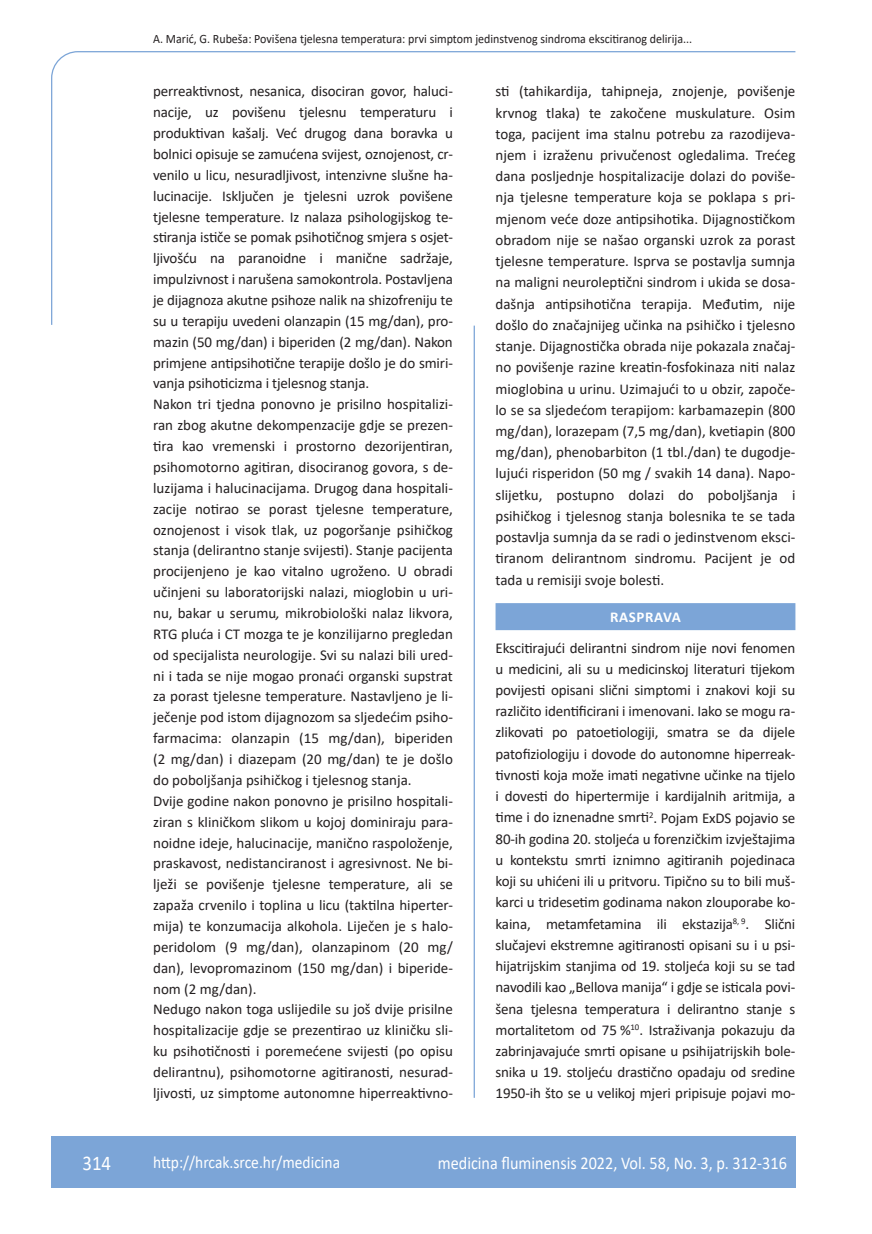
<style>
.page{position:relative;width:872px;height:1234px;background:#fff}
.page>*{position:absolute;margin:0;border:0;box-sizing:border-box;transform-origin:0 0}
.t1{font:21px "Calibri";color:#fff;scale:.9 1}
.t2{font:18px "Calibri";color:#fff;scale:.9 1}
.t3{font:17.25px "Calibri";color:#fff;scale:.9 1}
.t4{font:15px/20.9px "Calibri";color:#231f20;text-align:justify}
.t5{font:700 15px "Calibri";letter-spacing:.04em;color:#fff}
.t6{font:12.75px "Calibri";color:#231f20;scale:.94 1}
.s1{font-style:italic}
</style>
<div class="page">
<svg style="left:51px;top:51px;width:745px;height:274px"></svg>
<hr style="left:473px;top:325px;width:2px;height:772px;background:#7ca5d7">
<div style="left:51px;top:1135px;width:744px;height:51px;background:#7ca5d7"></div>
<div style="left:495px;top:603px;width:300px;height:27px;background:#7ca5d7"></div>
<p class="t6" style="left:153px;top:29px;width:575px">A. Marić, G. Rubeša: Povišena tjelesna temperatura: prvi simptom jedinstvenog sindroma ekscitiranog delirija...</p>
<p class="t4" style="left:153px;top:81px;width:301px;text-align:left">perreaktivnost, nesanica, disociran govor, haluci&shy;nacije, uz povišenu tjelesnu temperaturu i produktivan kašalj. Već drugog dana boravka u bolnici opisuje se zamućena svijest, oznojenost, cr&shy;venilo u licu, nesuradljivost, intenzivne slušne ha&shy;lucinacije. Isključen je tjelesni uzrok povišene tjelesne temperature. Iz nalaza psihologijskog te&shy;stiranja ističe se pomak psihotičnog smjera s osjet&shy;ljivošću na paranoidne i manične sadržaje, impulzivnost i narušena samokontrola. Postavljena je dijagnoza akutne psihoze nalik na shizofreniju te su u terapiju uvedeni olanzapin (15 mg/dan), pro&shy;mazin (50 mg/dan) i biperiden (2 mg/dan). Nakon primjene antipsihotične terapije došlo je do smiri&shy;vanja psihoticizma i tjelesnog stanja.<br>Nakon tri tjedna ponovno je prisilno hospitalizi&shy;ran zbog akutne dekompenzacije gdje se prezen&shy;tira kao vremenski i prostorno dezorijentiran, psihomotorno agitiran, disociranog govora, s de&shy;luzijama i halucinacijama. Drugog dana hospitali&shy;zacije notirao se porast tjelesne temperature, oznojenost i visok tlak, uz pogoršanje psihičkog stanja (delirantno stanje svijesti). Stanje pacijenta procijenjeno je kao vitalno ugroženo. U obradi učinjeni su laboratorijski nalazi, mioglobin u uri&shy;nu, bakar u serumu<span class="s1">,</span> mikrobiološki nalaz likvora, RTG pluća i CT mozga te je konzilijarno pregledan od specijalista neurologije. Svi su nalazi bili ured&shy;ni i tada se nije mogao pronaći organski supstrat za porast tjelesne temperature. Nastavljeno je li&shy;ječenje pod istom dijagnozom sa sljedećim psiho&shy;farmacima: olanzapin (15 mg/dan), biperiden (2 mg/dan) i diazepam (20 mg/dan) te je došlo do poboljšanja psihičkog i tjelesnog stanja.<br>Dvije godine nakon ponovno je prisilno hospitali&shy;ziran s kliničkom slikom u kojoj dominiraju para&shy;noidne ideje, halucinacije, manično raspoloženje, praskavost, nedistanciranost i agresivnost. Ne bi&shy;lježi se povišenje tjelesne temperature, ali se zapaža crvenilo i toplina u licu (taktilna hiperter&shy;mija) te konzumacija alkohola. Liječen je s halo&shy;peridolom (9 mg/dan), olanzapinom (20 mg/ dan), levopromazinom (150 mg/dan) i biperide&shy;nom (2 mg/dan).<br>Nedugo nakon toga uslijedile su još dvije prisilne hospitalizacije gdje se prezentirao uz kliničku sli&shy;ku psihotičnosti i poremećene svijesti (po opisu delirantnu), psihomotorne agitiranosti, nesurad&shy;ljivosti, uz simptome autonomne hiperreaktivno-</p>
<p class="t4" style="left:495px;top:80px;width:301px">sti (tahikardija, tahipneja, znojenje, povišenje krvnog tlaka) te zakočene muskulature. Osim toga, pacijent ima stalnu potrebu za razodijeva&shy;njem i izraženu privučenost ogledalima. Trećeg dana posljednje hospitalizacije dolazi do poviše&shy;nja tjelesne temperature koja se poklapa s pri&shy;mjenom veće doze antipsihotika. Dijagnostičkom obradom nije se našao organski uzrok za porast tjelesne temperature. Isprva se postavlja sumnja na maligni neuroleptični sindrom i ukida se dosa&shy;dašnja antipsihotična terapija. Međutim, nije došlo do značajnijeg učinka na psihičko i tjelesno stanje. Dijagnostička obrada nije pokazala značaj&shy;no povišenje razine kreatin-fosfokinaza niti nalaz mioglobina u urinu. Uzimajući to u obzir, započe&shy;lo se sa sljedećom terapijom: karbamazepin (800 mg/dan), lorazepam (7,5 mg/dan), kvetiapin (800 mg/dan), phenobarbiton (1 tbl./dan) te dugodje&shy;lujući risperidon (50 mg / svakih 14 dana). Napo&shy;slijetku, postupno dolazi do poboljšanja i psihičkog i tjelesnog stanja bolesnika te se tada postavlja sumnja da se radi o jedinstvenom eksci&shy;tiranom delirantnom sindromu. Pacijent je od tada u remisiji svoje bolesti.</p>
<p class="t5" style="left:610px;top:606px;width:72px">RASPRAVA</p>
<p class="t4" style="left:495px;top:636px;width:301px">Ekscitirajući delirantni sindrom nije novi fenomen u medicini, ali su u medicinskoj literaturi tijekom povijesti opisani slični simptomi i znakovi koji su različito identificirani i imenovani. Iako se mogu ra&shy;zlikovati po patoetiologiji, smatra se da dijele patofiziologiju i dovode do autonomne hiperreak&shy;tivnosti koja može imati negativne učinke na tijelo i dovesti do hipertermije i kardijalnih aritmija, a time i do iznenadne smrti<sup>2</sup>. Pojam ExDS pojavio se 80-ih godina 20. stoljeća u forenzičkim izvještajima u kontekstu smrti iznimno agitiranih pojedinaca koji su uhićeni ili u pritvoru. Tipično su to bili muš&shy;karci u tridesetim godinama nakon zlouporabe ko&shy;kaina, metamfetamina ili ekstazija<sup>8,</sup> <sup>9</sup>. Slični slučajevi ekstremne agitiranosti opisani su i u psi&shy;hijatrijskim stanjima od 19. stoljeća koji su se tad navodili kao „Bellova manija“ i gdje se isticala povi&shy;šena tjelesna temperatura i delirantno stanje s mortalitetom od 75 %<sup>10</sup>. Istraživanja pokazuju da zabrinjavajuće smrti opisane u psihijatrijskih bole&shy;snika u 19. stoljeću drastično opadaju od sredine 1950-ih što se u velikoj mjeri pripisuje pojavi mo-</p>
<h1 class="t1" style="left:82px;top:1147px;width:33px">314</h1>
<p class="t3" style="left:153px;top:1149px;width:209px">http://hrcak.srce.hr/medicina</p>
<p class="t2" style="left:438px;top:1149px;width:389px">medicina fluminensis 2022, Vol. 58, No. 3, p. 312-316</p>
</div>
